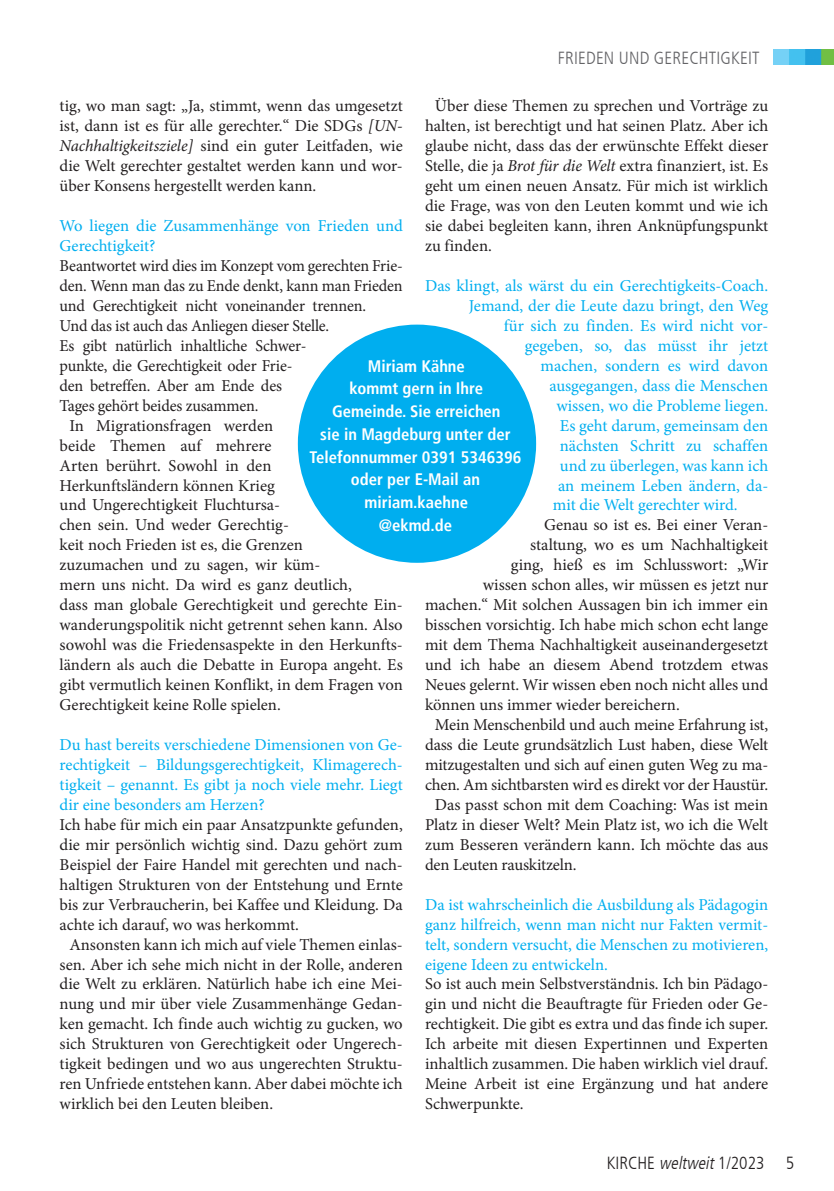
<style>
.page{position:relative;width:834px;height:1191px;background:#fff}
.page>*{position:absolute;margin:0;border:0;box-sizing:border-box;transform-origin:0 0}
.t1{font:300 condensed 17.5px "Frutiger LT";letter-spacing:.01em;color:#636366}
.t2{font:300 condensed 17.5px "Frutiger LT";color:#231f20}
.t3{font:16.62px/19.9px "Minion Pro";letter-spacing:-.005em;color:#231f20;text-align:justify}
.t4{font:16.62px/19.9px "Minion Pro";color:#00aeef;text-align:justify}
.t5{font:700 condensed 16.62px/22.8px "Frutiger LT";color:#fff;text-align:center}
.s1{font-style:italic}
</style>
<div class="page">
<img style="left:773px;top:50px;width:60px;height:14px">
<div style="left:298px;top:324px;width:238px;height:239px;background:#00aeef;border-radius:50%"></div>
<p class="t1" style="left:557px;top:48px;width:203px">FRIEDEN UND GERECHTIGKEIT</p>
<p class="t3" style="left:425px;top:96px;width:345px;text-indent:10px">Über diese Themen zu sprechen und Vorträge zu halten, ist berechtigt und hat seinen Platz. Aber ich glaube nicht, dass das der erwünschte Effekt dieser Stelle, die ja <span class="s1">Brot für die Welt</span> extra finanziert, ist. Es geht um einen neuen Ansatz. Für mich ist wirklich die Frage, was von den Leuten kommt und wie ich sie dabei begleiten kann, ihren Anknüpfungspunkt zu finden.</p>
<p class="t4" style="left:425px;top:276px;width:345px">Das klingt, als wärst du ein Gerechtigkeits-Coach.</p>
<p class="t4" style="left:468px;top:296px;width:301px">Jemand, der die Leute dazu bringt, den Weg</p>
<p class="t4" style="left:503px;top:316px;width:266px">für sich zu finden. Es wird nicht vor-</p>
<p class="t4" style="left:524px;top:335px;width:245px">gegeben, so, das müsst ihr jetzt</p>
<p class="t4" style="left:540px;top:355px;width:229px">machen, sondern es wird davon</p>
<p class="t4" style="left:549px;top:375px;width:220px">ausgegangen, dass die Menschen</p>
<p class="t4" style="left:556px;top:395px;width:213px">wissen, wo die Probleme liegen.</p>
<p class="t4" style="left:559px;top:415px;width:210px">Es geht darum, gemeinsam den</p>
<p class="t4" style="left:559px;top:435px;width:210px">nächsten Schritt zu schaffen</p>
<p class="t4" style="left:559px;top:455px;width:210px">und zu überlegen, was kann ich</p>
<p class="t4" style="left:558px;top:475px;width:212px">an meinem Leben ändern, da-</p>
<p class="t4" style="left:552px;top:495px;width:186px">mit die Welt gerechter wird.</p>
<p class="t3" style="left:544px;top:515px;width:226px">Genau so ist es. Bei einer Veran-</p>
<p class="t3" style="left:530px;top:535px;width:240px">staltung, wo es um Nachhaltigkeit</p>
<p class="t3" style="left:510px;top:555px;width:259px">ging, hieß es im Schlusswort: „Wir</p>
<p class="t3" style="left:482px;top:575px;width:287px">wissen schon alles, wir müssen es jetzt nur</p>
<p class="t3" style="left:425px;top:595px;width:345px">machen.“ Mit solchen Aussagen bin ich immer ein</p>
<p class="t3" style="left:425px;top:615px;width:345px">bisschen vorsichtig. Ich habe mich schon echt lange</p>
<p class="t3" style="left:425px;top:635px;width:345px">mit dem Thema Nachhaltigkeit auseinandergesetzt</p>
<p class="t3" style="left:425px;top:655px;width:344px">und ich habe an diesem Abend trotzdem etwas</p>
<p class="t3" style="left:425px;top:675px;width:344px">Neues gelernt. Wir wissen eben noch nicht alles und</p>
<p class="t3" style="left:425px;top:695px;width:256px">können uns immer wieder bereichern.</p>
<p class="t3" style="left:435px;top:715px;width:335px">Mein Menschenbild und auch meine Erfahrung ist,</p>
<p class="t3" style="left:425px;top:734px;width:344px">dass die Leute grundsätzlich Lust haben, diese Welt</p>
<p class="t3" style="left:425px;top:754px;width:345px">mitzugestalten und sich auf einen guten Weg zu ma-</p>
<p class="t3" style="left:425px;top:774px;width:344px">chen. Am sichtbarsten wird es direkt vor der Haustür.</p>
<p class="t3" style="left:435px;top:794px;width:335px">Das passt schon mit dem Coaching: Was ist mein</p>
<p class="t3" style="left:425px;top:814px;width:344px">Platz in dieser Welt? Mein Platz ist, wo ich die Welt</p>
<p class="t3" style="left:425px;top:834px;width:345px">zum Besseren verändern kann. Ich möchte das aus</p>
<p class="t3" style="left:425px;top:854px;width:153px">den Leuten rauskitzeln.</p>
<p class="t4" style="left:425px;top:894px;width:345px">Da ist wahrscheinlich die Ausbildung als Pädagogin ganz hilfreich, wenn man nicht nur Fakten vermit&shy;telt, sondern versucht, die Menschen zu motivieren, eigene Ideen zu entwickeln.</p>
<p class="t3" style="left:425px;top:974px;width:345px">So ist auch mein Selbstverständnis. Ich bin Pädago&shy;gin und nicht die Beauftragte für Frieden oder Ge&shy;rechtigkeit. Die gibt es extra und das finde ich super.<br>Ich arbeite mit diesen Expertinnen und Experten inhaltlich zusammen. Die haben wirklich viel drauf.<br>Meine Arbeit ist eine Ergänzung und hat andere Schwerpunkte.</p>
<p class="t3" style="left:60px;top:96px;width:345px">tig, wo man sagt: „Ja, stimmt, wenn das umgesetzt ist, dann ist es für alle gerechter.“ Die SDGs <span class="s1">[UN-Nachhaltigkeitsziele]</span> sind ein guter Leitfaden, wie die Welt gerechter gestaltet werden kann und wor&shy;über Konsens hergestellt werden kann.</p>
<p class="t4" style="left:60px;top:216px;width:345px">Wo liegen die Zusammenhänge von Frieden und<br>Gerechtigkeit?</p>
<p class="t3" style="left:60px;top:256px;width:345px">Beantwortet wird dies im Konzept vom gerechten Frie-</p>
<p class="t3" style="left:60px;top:276px;width:344px">den. Wenn man das zu Ende denkt, kann man Frieden</p>
<p class="t3" style="left:60px;top:296px;width:308px">und Gerechtigkeit nicht voneinander trennen.</p>
<p class="t3" style="left:60px;top:316px;width:271px">Und das ist auch das Anliegen dieser Stelle.</p>
<p class="t3" style="left:60px;top:335px;width:248px">Es gibt natürlich inhaltliche Schwer-</p>
<p class="t3" style="left:60px;top:355px;width:234px">punkte, die Gerechtigkeit oder Frie-</p>
<p class="t3" style="left:60px;top:375px;width:224px">den betreffen. Aber am Ende des</p>
<p class="t3" style="left:60px;top:395px;width:200px">Tages gehört beides zusammen.</p>
<p class="t3" style="left:69px;top:415px;width:205px">In Migrationsfragen werden</p>
<p class="t3" style="left:60px;top:435px;width:213px">beide Themen auf mehrere</p>
<p class="t3" style="left:60px;top:455px;width:213px">Arten berührt. Sowohl in den</p>
<p class="t3" style="left:60px;top:475px;width:217px">Herkunftsländern können Krieg</p>
<p class="t3" style="left:60px;top:495px;width:222px">und Ungerechtigkeit Fluchtursa-</p>
<p class="t3" style="left:60px;top:515px;width:231px">chen sein. Und weder Gerechtig-</p>
<p class="t3" style="left:60px;top:535px;width:245px">keit noch Frieden ist es, die Grenzen</p>
<p class="t3" style="left:60px;top:555px;width:262px">zuzumachen und zu sagen, wir küm-</p>
<p class="t3" style="left:60px;top:575px;width:294px">mern uns nicht. Da wird es ganz deutlich,</p>
<p class="t3" style="left:60px;top:595px;width:345px">dass man globale Gerechtigkeit und gerechte Ein-</p>
<p class="t3" style="left:60px;top:615px;width:344px">wanderungspolitik nicht getrennt sehen kann. Also</p>
<p class="t3" style="left:60px;top:635px;width:345px">sowohl was die Friedensaspekte in den Herkunfts-</p>
<p class="t3" style="left:60px;top:655px;width:344px">ländern als auch die Debatte in Europa angeht. Es</p>
<p class="t3" style="left:60px;top:675px;width:344px">gibt vermutlich keinen Konflikt, in dem Fragen von</p>
<p class="t3" style="left:60px;top:695px;width:223px">Gerechtigkeit keine Rolle spielen.</p>
<p class="t4" style="left:60px;top:734px;width:345px">Du hast bereits verschiedene Dimensionen von Ge&shy;rechtigkeit – Bildungsgerechtigkeit, Klimagerech&shy;tigkeit – genannt. Es gibt ja noch viele mehr. Liegt dir eine besonders am Herzen?</p>
<p class="t3" style="left:60px;top:814px;width:345px">Ich habe für mich ein paar Ansatzpunkte gefunden,</p>
<p class="t3" style="left:60px;top:834px;width:344px">die mir persönlich wichtig sind. Dazu gehört zum</p>
<p class="t3" style="left:60px;top:854px;width:345px">Beispiel der Faire Handel mit gerechten und nach-</p>
<p class="t3" style="left:60px;top:874px;width:344px">haltigen Strukturen von der Entstehung und Ernte</p>
<p class="t3" style="left:60px;top:894px;width:345px">bis zur Verbraucherin, bei Kaffee und Kleidung. Da</p>
<p class="t3" style="left:60px;top:914px;width:241px">achte ich darauf, wo was herkommt.</p>
<p class="t3" style="left:69px;top:934px;width:335px">Ansonsten kann ich mich auf viele Themen einlas-</p>
<p class="t3" style="left:60px;top:954px;width:344px">sen. Aber ich sehe mich nicht in der Rolle, anderen</p>
<p class="t3" style="left:60px;top:974px;width:344px">die Welt zu erklären. Natürlich habe ich eine Mei-</p>
<p class="t3" style="left:60px;top:994px;width:345px">nung und mir über viele Zusammenhänge Gedan-</p>
<p class="t3" style="left:60px;top:1014px;width:344px">ken gemacht. Ich finde auch wichtig zu gucken, wo</p>
<p class="t3" style="left:60px;top:1034px;width:344px">sich Strukturen von Gerechtigkeit oder Ungerech-</p>
<p class="t3" style="left:60px;top:1054px;width:345px">tigkeit bedingen und wo aus ungerechten Struktu-</p>
<p class="t3" style="left:60px;top:1074px;width:344px">ren Unfriede entstehen kann. Aber dabei möchte ich</p>
<p class="t3" style="left:60px;top:1094px;width:215px">wirklich bei den Leuten bleiben.</p>
<p class="t5" style="left:309px;top:354px;width:213px">Miriam Kähne<br>kommt gern in Ihre<br>Gemeinde. Sie erreichen<br>sie in Magdeburg unter der<br>Telefonnummer 0391 5346396 oder per E-Mail an miriam.kaehne<br>@ekmd.de</p>
<p class="t2" style="left:606px;top:1153px;width:189px">KIRCHE <span class="s1">weltweit</span>1/2023 5</p>
</div>
